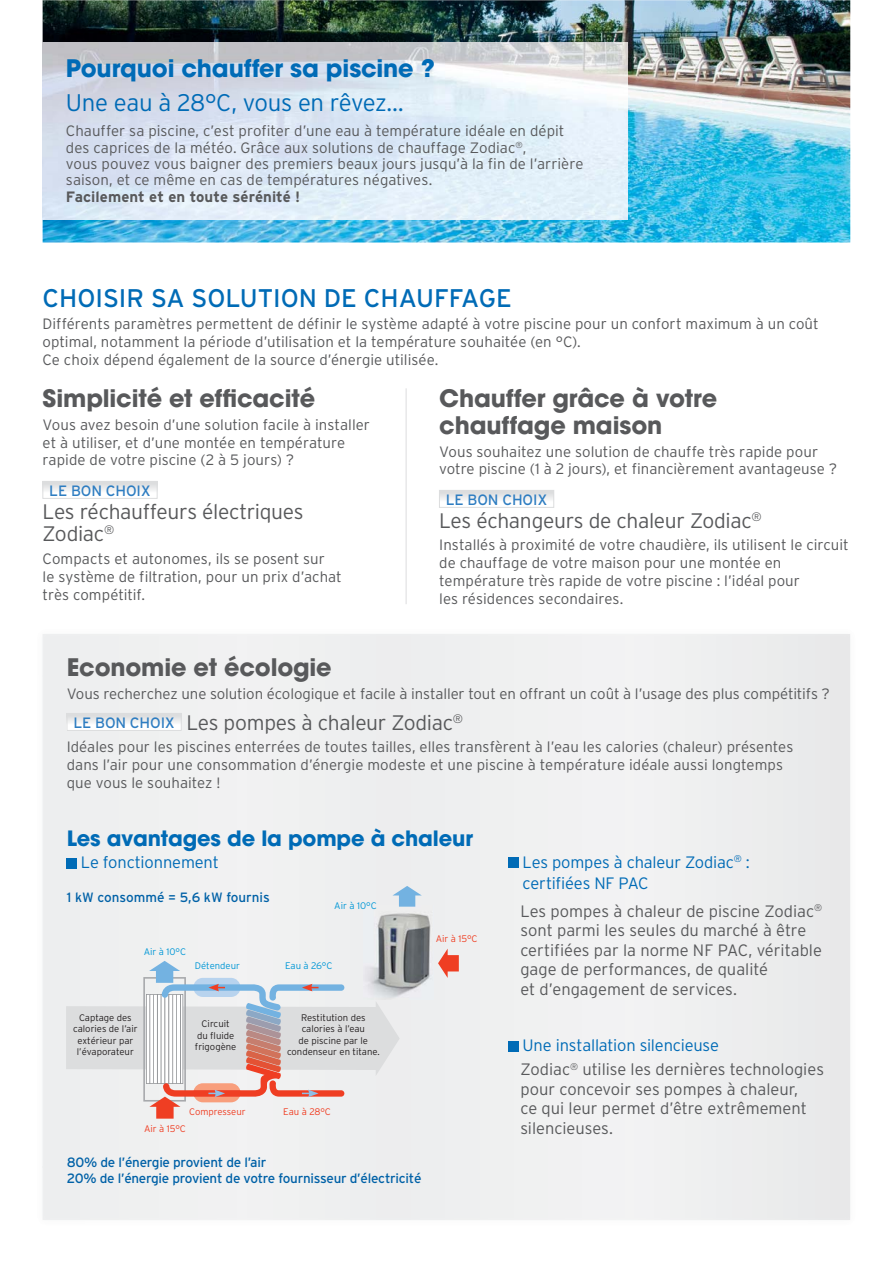
<style>
.page{position:relative;width:893px;height:1263px;background:#fff}
.page>*{position:absolute;margin:0;border:0;box-sizing:border-box;transform-origin:0 0}
.t1{font:25.5px "Interstate";color:#006bb6}
.t2{font:700 24px/27px "Avant Garde LT";letter-spacing:-.005em;color:#58595b}
.t3{font:700 24px "Avant Garde LT";letter-spacing:-.01em;color:#006bb6}
.t4{font:300 24px "Interstate";letter-spacing:-.02em;color:#006bb6}
.t5{font:300 21px/22.5px "Interstate";letter-spacing:-.015em;color:#58595b}
.t6{font:700 21px "Avant Garde LT";letter-spacing:-.005em;color:#006bb6}
.t7{font:300 16.5px/19.5px "Interstate";color:#58595b}
.t8{font:300 16.5px/21px "Interstate";letter-spacing:-.01em;color:#006bb6}
.t9{font:300 15px/18px "Interstate";color:#58595b}
.t10{font:700 15px "Interstate";color:#58595b}
.t11{font:15px "Interstate";letter-spacing:-.01em;color:#2e7dc1}
.t12{font:13.5px/15.8px "Interstate";letter-spacing:-.02em;color:#0061a7}
.t13{font:13.5px "Interstate";color:#0061a7}
.t14{font:300 9.6px/11.4px "Interstate";color:#231f20;text-align:center}
.t15{font:300 9.6px "Interstate";letter-spacing:-.005em;color:#ef3e23}
.t16{font:300 9.6px "Interstate";color:#0097d6}
.s1{font-weight:400;font-size:15px;color:#2e7dc1}
.s2{color:#006bb6}
</style>
<div class="page">
<img style="left:43px;top:0;width:807px;height:243px">
<svg style="left:45px;top:483px;width:110px;height:8px"></svg>
<div style="left:43px;top:481px;width:114px;height:18px;border:1px solid #dcddde"></div>
<img style="left:42px;top:675px;width:1px;height:541px">
<div style="left:43px;top:634px;width:807px;height:586px;background:#eff0f0"></div>
<svg style="left:69px;top:715px;width:110px;height:14px"></svg>
<div style="left:67px;top:713px;width:114px;height:18px;border:1px solid #dcddde"></div>
<svg style="left:441px;top:492px;width:111px;height:8px"></svg>
<div style="left:439px;top:490px;width:115px;height:18px;border:1px solid #dcddde"></div>
<img style="left:43px;top:43px;width:585px;height:177px">
<div style="left:508px;top:1041px;width:11px;height:10px;background:#006bb6"></div>
<div style="left:67px;top:858px;width:10px;height:10px;background:#006bb6"></div>
<hr style="left:406px;top:388px;width:1px;height:216px;background:#dcddde">
<div style="left:508px;top:858px;width:11px;height:10px;background:#006bb6"></div>
<img style="left:363px;top:906px;width:71px;height:93px">
<svg style="left:392px;top:886px;width:30px;height:21px"></svg>
<svg style="left:438px;top:949px;width:21px;height:29px"></svg>
<svg style="left:66px;top:961px;width:334px;height:158px"></svg>
<h2 class="t3" style="left:66px;top:58px;width:370px">Pourquoi chauffer sa piscine ?</h2>
<h2 class="t4" style="left:66px;top:94px;width:339px">Une eau à 28°C, vous en rêvez…</h2>
<p class="t9" style="left:66px;top:124px;width:519px;line-height:16.5px">Chauffer sa piscine, c’est profiter d’une eau à température idéale en dépit des caprices de la météo. Grâce aux solutions de chauffage Zodiac<sup>®</sup>,<br>vous pouvez vous baigner des premiers beaux jours jusqu’à la fin de l’arrière saison, et ce même en cas de températures négatives.</p>
<p class="t10" style="left:66px;top:188px;width:236px">Facilement et en toute sérénité !</p>
<h1 class="t1" style="left:43px;top:288px;width:471px">CHOISIR SA SOLUTION DE CHAUFFAGE</h1>
<p class="t9" style="left:43px;top:316px;width:778px">Différents paramètres permettent de définir le système adapté à votre piscine pour un confort maximum à un coût optimal, notamment la période d’utilisation et la température souhaitée (en °C).<br>Ce choix dépend également de la source d’énergie utilisée.</p>
<h2 class="t2" style="left:43px;top:387px;width:274px">Simplicité et efficacité</h2>
<p class="t9" style="left:43px;top:416px;width:329px">Vous avez besoin d’une solution facile à installer et à utiliser, et d’une montée en température rapide de votre piscine (2 à 5 jours) ?</p>
<p class="t11" style="left:49px;top:485px;width:103px">LE BON CHOIX</p>
<h3 class="t5" style="left:43px;top:502px;width:263px">Les réchauffeurs électriques<br>Zodiac<sup>®</sup></h3>
<p class="t9" style="left:43px;top:551px;width:301px">Compacts et autonomes, ils se posent sur<br>le système de filtration, pour un prix d’achat très compétitif.</p>
<h2 class="t2" style="left:439px;top:387px;width:280px">Chauffer grâce à votre chauffage maison</h2>
<p class="t9" style="left:439px;top:443px;width:399px">Vous souhaitez une solution de chauffe très rapide pour votre piscine (1 à 2 jours), et financièrement avantageuse ?</p>
<p class="t11" style="left:446px;top:494px;width:103px">LE BON CHOIX</p>
<h3 class="t5" style="left:439px;top:511px;width:324px">Les échangeurs de chaleur Zodiac<sup>®</sup></h3>
<p class="t9" style="left:439px;top:537px;width:411px">Installés à proximité de votre chaudière, ils utilisent le circuit de chauffage de votre maison pour une montée en température très rapide de votre piscine : l’idéal pour<br>les résidences secondaires.</p>
<h2 class="t2" style="left:67px;top:656px;width:266px">Economie et écologie</h2>
<p class="t9" style="left:67px;top:686px;width:765px">Vous recherchez une solution écologique et facile à installer tout en offrant un coût à l’usage des plus compétitifs ?</p>
<h3 class="t5" style="left:73px;top:713px;width:391px"><span class="s1">LE BON CHOIX</span> Les pompes à chaleur Zodiac<sup>®</sup></h3>
<p class="t9" style="left:67px;top:739px;width:728px">Idéales pour les piscines enterrées de toutes tailles, elles transfèrent à l’eau les calories (chaleur) présentes dans l’air pour une consommation d’énergie modeste et une piscine à température idéale aussi longtemps que vous le souhaitez !</p>
<h3 class="t6" style="left:67px;top:830px;width:408px">Les avantages de la pompe à chaleur</h3>
<p class="t8" style="left:81px;top:853px;width:139px">Le fonctionnement</p>
<p class="t8" style="left:523px;top:853px;width:229px">Les pompes à chaleur Zodiac<sup>®</sup> : certifiées NF PAC</p>
<p class="t7" style="left:520px;top:902px;width:303px">Les pompes à chaleur de piscine Zodiac<sup>® </sup>sont parmi les seules du marché à être certifiées par la norme NF PAC, véritable gage de performances, de qualité<br>et d’engagement de services.</p>
<p class="t13" style="left:67px;top:893px;width:205px">1 kW consommé = 5,6 kW fournis</p>
<p class="t16" style="left:334px;top:902px;width:44px">Air à 10°C</p>
<p class="t15" style="left:436px;top:935px;width:43px">Air à 15°C</p>
<p class="t16" style="left:144px;top:948px;width:44px">Air à 10°C</p>
<p class="t16" style="left:195px;top:962px;width:47px">Détendeur</p>
<p class="t16" style="left:285px;top:962px;width:49px">Eau à 26°C</p>
<p class="t14" style="left:73px;top:1013px;width:66px">Captage des calories de l’air extérieur par l’évaporateur</p>
<p class="t14" style="left:195px;top:1019px;width:43px">Circuit<br>du fluide frigogène</p>
<p class="t14" style="left:287px;top:1013px;width:94px">Restitution des calories à l’eau<br>de piscine par le condenseur en titane.</p>
<p class="t15" style="left:189px;top:1108px;width:58px">Compresseur</p>
<p class="t15" style="left:283px;top:1108px;width:49px">Eau à 28°C</p>
<p class="t15" style="left:144px;top:1125px;width:43px">Air à 15°C</p>
<p class="t12" style="left:67px;top:1156px;width:356px">80% de l’énergie provient de l’air<br>20% de l’énergie provient de votre fournisseur d’électricité</p>
<p class="t7" style="left:520px;top:1035px;width:305px;line-height:23.7px"><span class="s2">Une installation silencieuse<br></span>Zodiac<sup>®</sup> utilise les dernières technologies</p>
<p class="t7" style="left:520px;top:1080px;width:288px">pour concevoir ses pompes à chaleur, ce qui leur permet d’être extrêmement silencieuses.</p>
</div>
